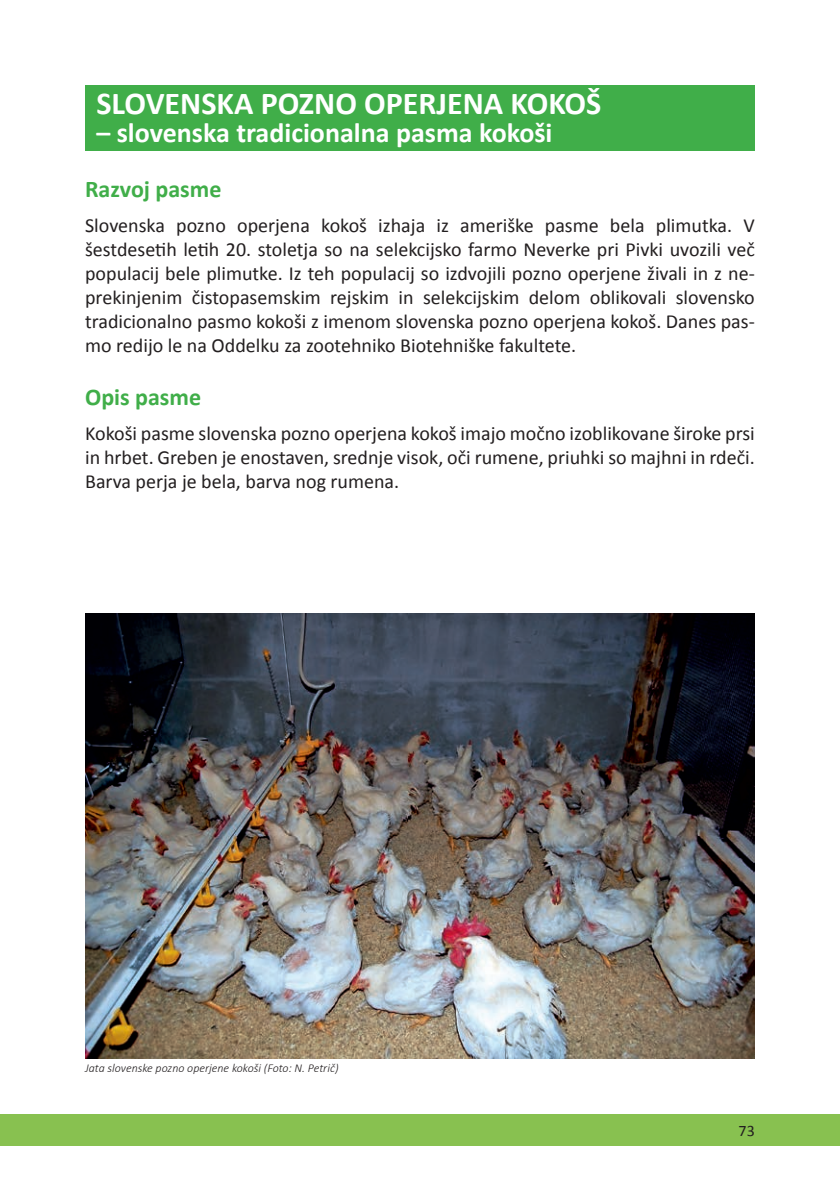
<style>
.page{position:relative;width:840px;height:1191px;background:#fff}
.page>*{position:absolute;margin:0;border:0;box-sizing:border-box;transform-origin:0 0}
.NASLOV{font:700 32px "Calibri";color:#fff}
.NASLOV-2{font:700 28px "Calibri";color:#fff}
.MEDNASLOV{font:700 24px "Calibri";color:#40ae49}
.BODY{font:20px/24px "Calibri";color:#231f20;text-align:justify}
.t1{font:16px "Calibri";color:#231f20}
.PODPIS_K_SLIKI{font:italic 300 12px "Calibri";color:#231f20}
</style>
<div class="page">
<div style="left:0;top:1113px;width:839px;height:32px;background:#88c150"></div>
<img style="left:85px;top:613px;width:669px;height:445px">
<div style="left:85px;top:85px;width:669px;height:65px;background:#40ae49"></div>
<p class="NASLOV" style="left:96px;top:83px;width:506px">SLOVENSKA POZNO OPERJENA KOKOŠ</p>
<p class="NASLOV-2" style="left:96px;top:115px;width:457px">– slovenska tradicionalna pasma kokoši</p>
<p class="MEDNASLOV" style="left:85px;top:173px;width:138px">Razvoj pasme</p>
<p class="BODY" style="left:85px;top:213px;width:670px">Slovenska pozno operjena kokoš izhaja iz ameriške pasme bela plimutka. V šestdesetih letih 20. stoletja so na selekcijsko farmo Neverke pri Pivki uvozili več populacij bele plimutke. Iz teh populacij so izdvojili pozno operjene živali in z ne&shy;prekinjenim čistopasemskim rejskim in selekcijskim delom oblikovali slovensko tradicionalno pasmo kokoši z imenom slovenska pozno operjena kokoš. Danes pas&shy;mo redijo le na Oddelku za zootehniko Biotehniške fakultete.</p>
<p class="MEDNASLOV" style="left:85px;top:381px;width:117px">Opis pasme</p>
<p class="BODY" style="left:85px;top:421px;width:670px">Kokoši pasme slovenska pozno operjena kokoš imajo močno izoblikovane široke prsi in hrbet. Greben je enostaven, srednje visok, oči rumene, priuhki so majhni in rdeči.<br>Barva perja je bela, barva nog rumena.</p>
<p class="PODPIS_K_SLIKI" style="left:85px;top:1060px;width:255px">Jata slovenske pozno operjene kokoši (Foto: N. Petrič)</p>
<p class="t1" style="left:738px;top:1120px;width:18px">73</p>
</div>
